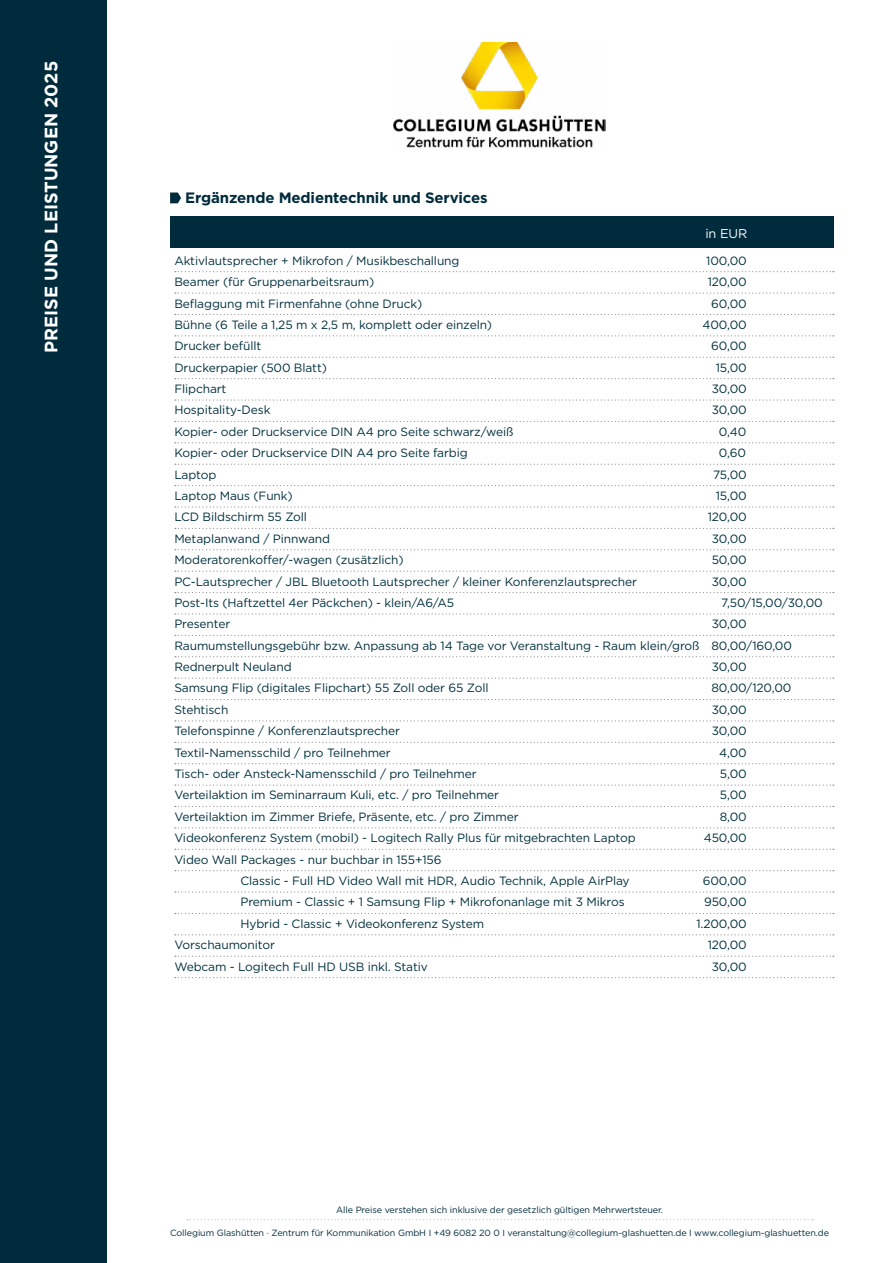
<style>
.page{position:relative;width:893px;height:1263px;background:#fff}
.page>*{position:absolute;margin:0;border:0;box-sizing:border-box;transform-origin:0 0}
.t1{font:700 18px "Gotham";color:#fff}
.t2{font:700 15px "Gotham";letter-spacing:-.01em;color:#002b3c}
.t3{font:12.75px "Gotham";color:#fff}
.t4{font:12px/21.5px "Gotham";letter-spacing:-.01em;color:#00303f}
.t5{font:9px "Gotham";letter-spacing:-.01em;color:#002b3c}
.s1{color:#004c5f}
</style>
<div class="page">
<div style="left:0;top:0;width:106px;height:1263px;background:#002b3c"></div>
<svg style="left:187px;top:1219px;width:626px;height:1px"></svg>
<svg style="left:170px;top:192px;width:11px;height:11px"></svg>
<div style="left:170px;top:217px;width:663px;height:31px;background:#002b3c"></div>
<img style="left:393px;top:43px;width:213px;height:105px">
<svg style="left:175px;top:271px;width:659px;height:1px"></svg>
<svg style="left:175px;top:292px;width:659px;height:2px"></svg>
<svg style="left:175px;top:314px;width:659px;height:1px"></svg>
<svg style="left:175px;top:335px;width:659px;height:1px"></svg>
<svg style="left:175px;top:357px;width:659px;height:1px"></svg>
<svg style="left:175px;top:378px;width:659px;height:1px"></svg>
<svg style="left:175px;top:399px;width:659px;height:2px"></svg>
<svg style="left:175px;top:421px;width:659px;height:1px"></svg>
<svg style="left:175px;top:442px;width:659px;height:1px"></svg>
<svg style="left:175px;top:464px;width:659px;height:1px"></svg>
<svg style="left:175px;top:485px;width:659px;height:1px"></svg>
<svg style="left:175px;top:506px;width:659px;height:2px"></svg>
<svg style="left:175px;top:528px;width:659px;height:1px"></svg>
<svg style="left:175px;top:549px;width:659px;height:1px"></svg>
<svg style="left:175px;top:571px;width:659px;height:1px"></svg>
<svg style="left:175px;top:592px;width:659px;height:1px"></svg>
<svg style="left:175px;top:613px;width:659px;height:1px"></svg>
<svg style="left:175px;top:635px;width:659px;height:1px"></svg>
<svg style="left:175px;top:656px;width:659px;height:1px"></svg>
<svg style="left:175px;top:678px;width:659px;height:1px"></svg>
<svg style="left:175px;top:699px;width:659px;height:1px"></svg>
<svg style="left:175px;top:720px;width:659px;height:1px"></svg>
<svg style="left:175px;top:742px;width:659px;height:1px"></svg>
<svg style="left:175px;top:763px;width:659px;height:1px"></svg>
<svg style="left:175px;top:784px;width:659px;height:2px"></svg>
<svg style="left:175px;top:806px;width:659px;height:1px"></svg>
<svg style="left:175px;top:827px;width:659px;height:1px"></svg>
<svg style="left:175px;top:849px;width:659px;height:1px"></svg>
<svg style="left:175px;top:870px;width:659px;height:1px"></svg>
<svg style="left:175px;top:891px;width:659px;height:2px"></svg>
<svg style="left:175px;top:913px;width:659px;height:1px"></svg>
<svg style="left:175px;top:934px;width:659px;height:1px"></svg>
<svg style="left:175px;top:956px;width:659px;height:1px"></svg>
<svg style="left:175px;top:977px;width:659px;height:1px"></svg>
<h1 class="t1" style="left:39px;top:353px;width:293px;rotate:-90deg">PREISE UND LEISTUNGEN 2025</h1>
<p class="t2" style="left:185px;top:188px;width:304px">Ergänzende Medientechnik und Services</p>
<p class="t3" style="left:705px;top:225px;width:43px">in EUR</p>
<p class="t4" style="left:174px;top:249px;width:287px">Aktivlautsprecher + Mikrofon / Musikbeschallung</p>
<p class="t4" style="left:706px;top:249px;width:42px">100,00</p>
<p class="t4" style="left:174px;top:271px;width:201px">Beamer (für Gruppenarbeitsraum)</p>
<p class="t4" style="left:708px;top:271px;width:41px">120,00</p>
<p class="t4" style="left:174px;top:292px;width:250px">Beflaggung mit Firmenfahne (ohne Druck)</p>
<p class="t4" style="left:711px;top:292px;width:37px">60,00</p>
<p class="t4" style="left:174px;top:314px;width:319px">Bühne (6 Teile a 1,25 m x 2,5 m, komplett oder einzeln)</p>
<p class="t4" style="left:702px;top:314px;width:46px">400,00</p>
<p class="t4" style="left:174px;top:335px;width:88px">Drucker befüllt</p>
<p class="t4" style="left:711px;top:335px;width:37px">60,00</p>
<p class="t4" style="left:174px;top:356px;width:154px">Druckerpapier (500 Blatt)</p>
<p class="t4" style="left:716px;top:356px;width:33px">15,00</p>
<p class="t4" style="left:174px;top:378px;width:54px">Flipchart</p>
<p class="t4" style="left:712px;top:378px;width:37px">30,00</p>
<p class="t4" style="left:174px;top:399px;width:98px">Hospitality-Desk</p>
<p class="t4" style="left:712px;top:399px;width:37px">30,00</p>
<p class="t4" style="left:174px;top:421px;width:341px">Kopier- oder Druckservice DIN A4 pro Seite schwarz/weiß</p>
<p class="t4" style="left:719px;top:421px;width:29px">0,40</p>
<p class="t4" style="left:174px;top:442px;width:295px">Kopier- oder Druckservice DIN A4 pro Seite farbig</p>
<p class="t4" style="left:719px;top:442px;width:29px">0,60</p>
<p class="t4" style="left:174px;top:463px;width:44px">Laptop</p>
<p class="t4" style="left:713px;top:463px;width:35px">75,00</p>
<p class="t4" style="left:174px;top:485px;width:120px">Laptop Maus (Funk)</p>
<p class="t4" style="left:716px;top:485px;width:33px">15,00</p>
<p class="t4" style="left:174px;top:506px;width:134px">LCD Bildschirm 55 Zoll</p>
<p class="t4" style="left:708px;top:506px;width:41px">120,00</p>
<p class="t4" style="left:174px;top:527px;width:157px">Metaplanwand / Pinnwand</p>
<p class="t4" style="left:712px;top:527px;width:37px">30,00</p>
<p class="t4" style="left:174px;top:549px;width:231px">Moderatorenkoffer/-wagen (zusätzlich)</p>
<p class="t4" style="left:712px;top:549px;width:37px">50,00</p>
<p class="t4" style="left:174px;top:570px;width:464px">PC-Lautsprecher / JBL Bluetooth Lautsprecher / kleiner Konferenzlautsprecher</p>
<p class="t4" style="left:712px;top:570px;width:37px">30,00</p>
<p class="t4" style="left:174px;top:592px;width:281px">Post-Its (Haftzettel 4er Päckchen) - klein/A6/A5</p>
<p class="t4" style="left:721px;top:592px;width:103px">7,50/15,00/30,00</p>
<p class="t4" style="left:174px;top:613px;width:57px">Presenter</p>
<p class="t4" style="left:174px;top:613px;width:619px;text-indent:537px">30,00<br>Raumumstellungsgebühr bzw. Anpassung ab 14 Tage vor Veranstaltung - Raum klein/groß 80,00/160,00<br>Rednerpult Neuland</p>
<p class="t4" style="left:712px;top:656px;width:37px">30,00</p>
<p class="t4" style="left:174px;top:677px;width:316px">Samsung Flip (digitales Flipchart) 55 Zoll oder 65 Zoll</p>
<p class="t4" style="left:711px;top:677px;width:81px">80,00/120,00</p>
<p class="t4" style="left:174px;top:699px;width:56px">Stehtisch</p>
<p class="t4" style="left:712px;top:699px;width:37px">30,00</p>
<p class="t4" style="left:174px;top:720px;width:227px">Telefonspinne / Konferenzlautsprecher</p>
<p class="t4" style="left:712px;top:720px;width:37px">30,00</p>
<p class="t4" style="left:174px;top:741px;width:218px">Textil-Namensschild / pro Teilnehmer</p>
<p class="t4" style="left:719px;top:741px;width:29px">4,00</p>
<p class="t4" style="left:174px;top:763px;width:304px">Tisch- oder Ansteck-Namensschild / pro Teilnehmer</p>
<p class="t4" style="left:720px;top:763px;width:28px">5,00</p>
<p class="t4" style="left:174px;top:784px;width:326px">Verteilaktion im Seminarraum Kuli, etc. / pro Teilnehmer</p>
<p class="t4" style="left:720px;top:784px;width:28px">5,00</p>
<p class="t4" style="left:174px;top:805px;width:346px">Verteilaktion im Zimmer Briefe, Präsente, etc. / pro Zimmer</p>
<p class="t4" style="left:720px;top:805px;width:29px">8,00</p>
<p class="t4" style="left:174px;top:827px;width:463px">Videokonferenz System (mobil) - Logitech Rally Plus für mitgebrachten Laptop</p>
<p class="t4" style="left:704px;top:827px;width:44px">450,00</p>
<p class="t4" style="left:240px;top:848px;width:391px;text-indent:-66px">Video Wall Packages - nur buchbar in 155+156<br>Classic - Full HD Video Wall mit HDR, Audio Technik, Apple AirPlay</p>
<p class="t4" style="left:703px;top:870px;width:45px">600,00</p>
<p class="t4" style="left:240px;top:891px;width:386px">Premium - Classic + 1 Samsung Flip + Mikrofonanlage mit 3 Mikros</p>
<p class="t4" style="left:704px;top:891px;width:44px">950,00</p>
<p class="t4" style="left:240px;top:912px;width:245px">Hybrid - Classic + Videokonferenz System</p>
<p class="t4" style="left:696px;top:912px;width:52px">1.200,00</p>
<p class="t4" style="left:174px;top:934px;width:102px">Vorschaumonitor</p>
<p class="t4" style="left:708px;top:934px;width:41px">120,00</p>
<p class="t4" style="left:174px;top:955px;width:255px">Webcam - Logitech Full HD USB inkl. Stativ</p>
<p class="t4" style="left:712px;top:955px;width:37px">30,00</p>
<p class="t5" style="left:336px;top:1204px;width:328px">Alle Preise verstehen sich inklusive der gesetzlich gültigen Mehrwertsteuer<span class="s1">.</span></p>
<p class="t5" style="left:170px;top:1227px;width:661px">Collegium Glashütten · Zentrum für Kommunikation GmbH I +49 6082 20 0 I veranstaltung@collegium-glashuetten.de I www.collegium-glashuetten.de</p>
</div>
